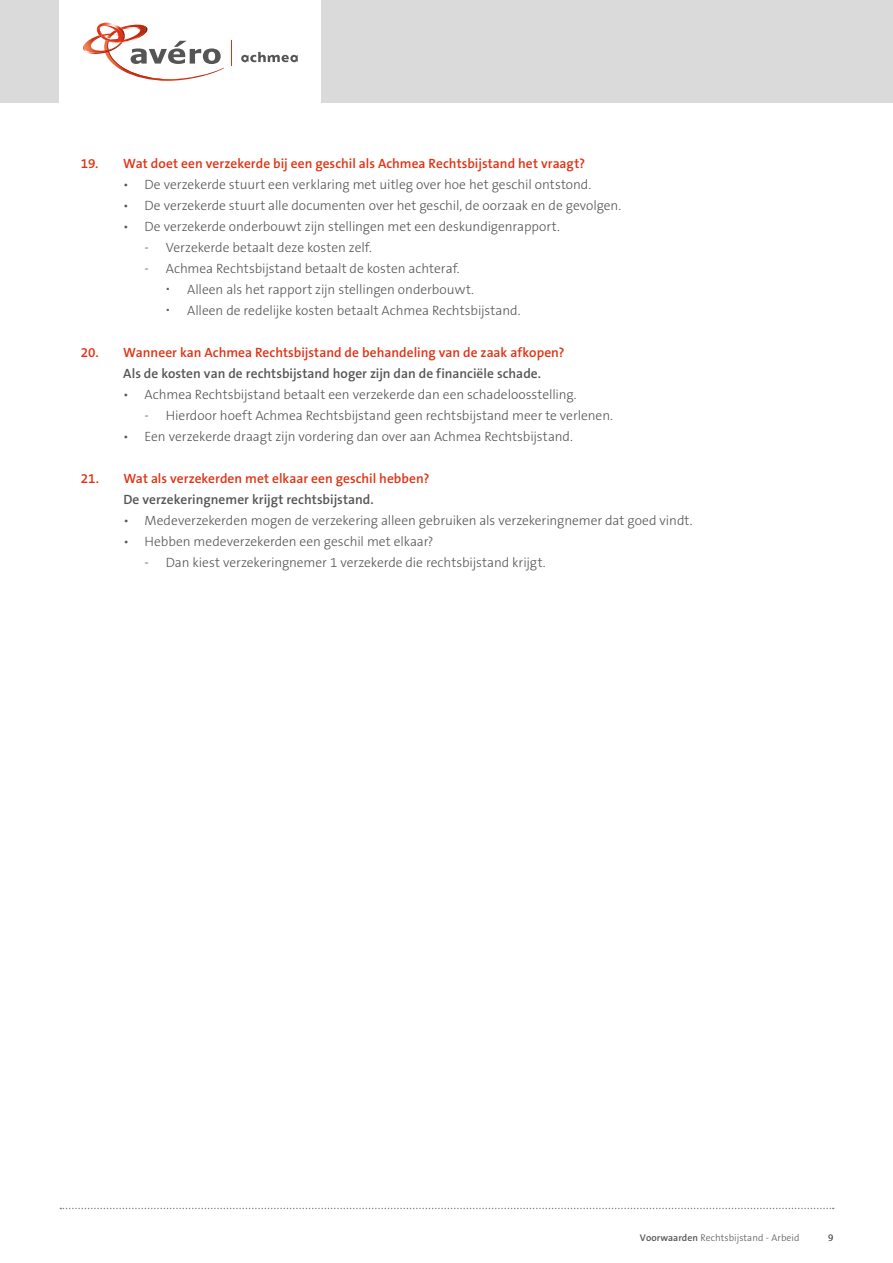
<style>
.page{position:relative;width:893px;height:1263px;background:#fff}
.page>*{position:absolute;margin:0;border:0;box-sizing:border-box;transform-origin:0 0}
.t1{font:300 13.5px/21px "The Sans B3";letter-spacing:-.005em;color:#555}
.t2{font:600 13.5px "The Sans B6";letter-spacing:.005em;color:#e13214}
.t3{font:600 13.5px "The Sans B6";letter-spacing:.005em;color:#555}
.t4{font:300 9.75px "The Sans B3";letter-spacing:.005em;color:#555}
.s1{font-family:"The Sans B6";font-weight:600}
</style>
<div class="page">
<div style="left:0;top:0;width:893px;height:103px;background:#dadada"></div>
<div style="left:60px;top:0;width:261px;height:103px;background:#fff"></div>
<svg style="left:241px;top:52px;width:57px;height:10px"></svg>
<svg style="left:83px;top:22px;width:141px;height:59px"></svg>
<svg style="left:231px;top:41px;width:1px;height:25px"></svg>
<svg style="left:60px;top:1208px;width:774px;height:1px"></svg>
<p class="t2" style="left:81px;top:156px;width:506px">19. Wat doet een verzekerde bij een geschil als Achmea Rechtsbijstand het vraagt?</p>
<p class="t1" style="left:123px;top:175px;width:469px">• De verzekerde stuurt een verklaring met uitleg over hoe het geschil ontstond.</p>
<p class="t1" style="left:123px;top:196px;width:499px">• De verzekerde stuurt alle documenten over het geschil, de oorzaak en de gevolgen.</p>
<p class="t1" style="left:123px;top:217px;width:438px">• De verzekerde onderbouwt zijn stellingen met een deskundigenrapport.</p>
<p class="t1" style="left:145px;top:238px;width:229px">- Verzekerde betaalt deze kosten zelf.</p>
<p class="t1" style="left:187px;top:259px;width:335px;text-indent:-43px">- Achmea Rechtsbijstand betaalt de kosten achteraf.<br>Alleen als het rapport zijn stellingen onderbouwt.<br>Alleen de redelijke kosten betaalt Achmea Rechtsbijstand.</p>
<p class="t2" style="left:81px;top:345px;width:485px">20. Wanneer kan Achmea Rechtsbijstand de behandeling van de zaak afkopen?</p>
<p class="t3" style="left:123px;top:366px;width:419px">Als de kosten van de rechtsbijstand hoger zijn dan de financiële schade.</p>
<p class="t1" style="left:123px;top:385px;width:455px">• Achmea Rechtsbijstand betaalt een verzekerde dan een schadeloosstelling.</p>
<p class="t1" style="left:145px;top:406px;width:470px">- Hierdoor hoeft Achmea Rechtsbijstand geen rechtsbijstand meer te verlenen.</p>
<p class="t1" style="left:123px;top:427px;width:451px">• Een verzekerde draagt zijn vordering dan over aan Achmea Rechtsbijstand.</p>
<p class="t2" style="left:81px;top:471px;width:350px">21. Wat als verzekerden met elkaar een geschil hebben?</p>
<p class="t3" style="left:123px;top:492px;width:252px">De verzekeringnemer krijgt rechtsbijstand.</p>
<p class="t1" style="left:123px;top:511px;width:571px">• Medeverzekerden mogen de verzekering alleen gebruiken als verzekeringnemer dat goed vindt.</p>
<p class="t1" style="left:123px;top:532px;width:311px">• Hebben medeverzekerden een geschil met elkaar?</p>
<p class="t1" style="left:145px;top:553px;width:403px">- Dan kiest verzekeringnemer 1 verzekerde die rechtsbijstand krijgt.</p>
<p class="t4" style="left:640px;top:1233px;width:161px"><span class="s1">Voorwaarden</span> Rechtsbijstand - Arbeid</p>
<p class="t4" style="left:828px;top:1233px;width:7px">9</p>
</div>
